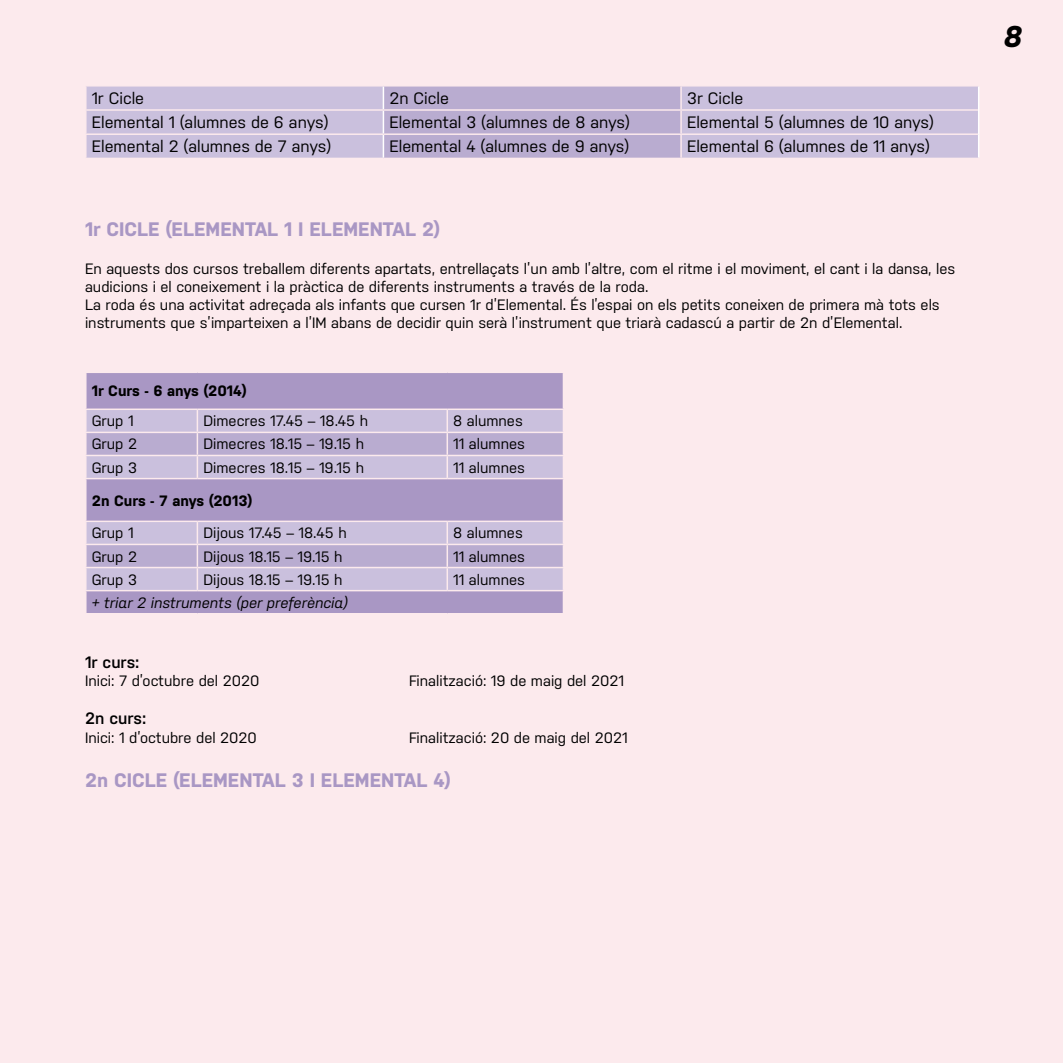
<style>
.page{position:relative;width:1063px;height:1063px;background:#fceaed}
.page>*{position:absolute;margin:0;border:0;box-sizing:border-box;transform-origin:0 0}
.t1{font:italic 700 30px "Nudista";color:#000}
.t2{font:700 19.5px "Nudista";color:#a997c4}
.t3{font:16.5px "Nudista";color:#000}
.t4{font:600 16.5px "Nudista";color:#000}
.t5{font:15px/18px "Nudista";color:#000}
.t6{font:700 15px "Nudista";color:#000}
.t7{font:italic 15px "Nudista";color:#000}
</style>
<div class="page">
<div style="left:87px;top:87px;width:891px;height:71px;background:#cac0dd"></div>
<hr style="left:85px;top:109px;width:298px;height:2px;background:#fceaed">
<hr style="left:85px;top:133px;width:298px;height:2px;background:#fceaed">
<div style="left:383px;top:87px;width:297px;height:71px;background:#b9acd0"></div>
<hr style="left:383px;top:109px;width:298px;height:2px;background:#fceaed">
<hr style="left:383px;top:133px;width:298px;height:2px;background:#fceaed">
<hr style="left:680px;top:87px;width:2px;height:22px;background:#fceaed">
<hr style="left:680px;top:111px;width:2px;height:22px;background:#fceaed">
<hr style="left:680px;top:135px;width:2px;height:23px;background:#fceaed">
<svg style="left:978px;top:87px;width:1px;height:70px"></svg>
<hr style="left:681px;top:109px;width:297px;height:2px;background:#fceaed">
<hr style="left:681px;top:133px;width:297px;height:2px;background:#fceaed">
<div style="left:87px;top:373px;width:476px;height:240px;background:#a997c4"></div>
<div style="left:87px;top:410px;width:476px;height:180px;background:#cac0dd"></div>
<svg style="left:87px;top:433px;width:476px;height:134px;background:#baadd0"></svg>
<hr style="left:85px;top:409px;width:112px;height:1px;background:#fceaed">
<hr style="left:197px;top:409px;width:250px;height:1px;background:#fceaed">
<hr style="left:447px;top:409px;width:117px;height:1px;background:#fceaed">
<hr style="left:85px;top:432px;width:112px;height:1px;background:#fceaed">
<hr style="left:197px;top:432px;width:250px;height:1px;background:#fceaed">
<hr style="left:447px;top:432px;width:117px;height:1px;background:#fceaed">
<hr style="left:85px;top:455px;width:112px;height:1px;background:#fceaed">
<hr style="left:197px;top:455px;width:250px;height:1px;background:#fceaed">
<svg style="left:197px;top:410px;width:1px;height:68px"></svg>
<hr style="left:447px;top:455px;width:117px;height:1px;background:#fceaed">
<svg style="left:447px;top:410px;width:1px;height:68px"></svg>
<hr style="left:85px;top:478px;width:112px;height:1px;background:#fceaed">
<hr style="left:197px;top:478px;width:250px;height:1px;background:#fceaed">
<hr style="left:447px;top:478px;width:117px;height:1px;background:#fceaed">
<hr style="left:85px;top:521px;width:112px;height:1px;background:#fceaed">
<hr style="left:197px;top:521px;width:250px;height:1px;background:#fceaed">
<hr style="left:447px;top:521px;width:117px;height:1px;background:#fceaed">
<hr style="left:85px;top:544px;width:112px;height:1px;background:#fceaed">
<hr style="left:197px;top:544px;width:250px;height:1px;background:#fceaed">
<hr style="left:447px;top:544px;width:117px;height:1px;background:#fceaed">
<hr style="left:85px;top:567px;width:112px;height:1px;background:#fceaed">
<hr style="left:197px;top:567px;width:250px;height:1px;background:#fceaed">
<svg style="left:197px;top:522px;width:1px;height:68px"></svg>
<hr style="left:447px;top:567px;width:117px;height:1px;background:#fceaed">
<svg style="left:447px;top:522px;width:1px;height:68px"></svg>
<hr style="left:85px;top:590px;width:112px;height:1px;background:#fceaed">
<hr style="left:197px;top:590px;width:250px;height:1px;background:#fceaed">
<hr style="left:447px;top:590px;width:117px;height:1px;background:#fceaed">
<p class="t3" style="left:92px;top:89px;width:54px">1r Cicle</p>
<p class="t3" style="left:389px;top:89px;width:61px">2n Cicle</p>
<p class="t3" style="left:687px;top:89px;width:58px">3r Cicle</p>
<p class="t3" style="left:92px;top:113px;width:238px">Elemental 1 (alumnes de 6 anys)</p>
<p class="t3" style="left:389px;top:113px;width:242px">Elemental 3 (alumnes de 8 anys)</p>
<p class="t3" style="left:687px;top:113px;width:248px">Elemental 5 (alumnes de 10 anys)</p>
<p class="t3" style="left:92px;top:137px;width:241px">Elemental 2 (alumnes de 7 anys)</p>
<p class="t3" style="left:389px;top:137px;width:241px">Elemental 4 (alumnes de 9 anys)</p>
<p class="t3" style="left:687px;top:137px;width:244px">Elemental 6 (alumnes de 11 anys)</p>
<h2 class="t2" style="left:85px;top:218px;width:357px">1r CICLE (ELEMENTAL 1 I ELEMENTAL 2)</h2>
<p class="t5" style="left:85px;top:259px;width:872px">En aquests dos cursos treballem diferents apartats, entrellaçats l’un amb l’altre, com el ritme i el moviment, el cant i la dansa, les audicions i el coneixement i la pràctica de diferents instruments a través de la roda.<br>La roda és una activitat adreçada als infants que cursen 1r d’Elemental. És l’espai on els petits coneixen de primera mà tots els instruments que s’imparteixen a l’IM abans de decidir quin serà l’instrument que triarà cadascú a partir de 2n d’Elemental.</p>
<p class="t6" style="left:92px;top:382px;width:156px">1r Curs - 6 anys (2014)</p>
<p class="t5" style="left:92px;top:412px;width:43px">Grup 1</p>
<p class="t5" style="left:203px;top:412px;width:166px">Dimecres 17.45 – 18.45 h</p>
<p class="t5" style="left:453px;top:412px;width:71px">8 alumnes</p>
<p class="t5" style="left:92px;top:435px;width:47px">Grup 2</p>
<p class="t5" style="left:203px;top:435px;width:162px">Dimecres 18.15 – 19.15 h</p>
<p class="t5" style="left:453px;top:435px;width:73px">11 alumnes</p>
<p class="t5" style="left:92px;top:458px;width:47px">Grup 3</p>
<p class="t5" style="left:203px;top:458px;width:162px">Dimecres 18.15 – 19.15 h</p>
<p class="t5" style="left:453px;top:458px;width:73px">11 alumnes</p>
<p class="t6" style="left:92px;top:492px;width:162px">2n Curs - 7 anys (2013)</p>
<p class="t5" style="left:92px;top:524px;width:43px">Grup 1</p>
<p class="t5" style="left:203px;top:524px;width:145px">Dijous 17.45 – 18.45 h</p>
<p class="t5" style="left:453px;top:524px;width:71px">8 alumnes</p>
<p class="t5" style="left:92px;top:547px;width:47px">Grup 2</p>
<p class="t5" style="left:203px;top:547px;width:141px">Dijous 18.15 – 19.15 h</p>
<p class="t5" style="left:453px;top:547px;width:73px">11 alumnes</p>
<p class="t5" style="left:92px;top:570px;width:47px">Grup 3</p>
<p class="t5" style="left:203px;top:570px;width:141px">Dijous 18.15 – 19.15 h</p>
<p class="t5" style="left:453px;top:570px;width:73px">11 alumnes</p>
<p class="t7" style="left:92px;top:594px;width:258px">+ triar 2 instruments (per preferència)</p>
<p class="t4" style="left:85px;top:653px;width:56px">1r curs:</p>
<p class="t5" style="left:85px;top:672px;width:176px">Inici: 7 d’octubre del 2020</p>
<p class="t5" style="left:409px;top:672px;width:216px">Finalització: 19 de maig del 2021</p>
<p class="t4" style="left:85px;top:708px;width:63px">2n curs:</p>
<p class="t5" style="left:85px;top:729px;width:173px">Inici: 1 d’octubre del 2020</p>
<p class="t5" style="left:409px;top:729px;width:220px">Finalització: 20 de maig del 2021</p>
<h2 class="t2" style="left:85px;top:769px;width:367px">2n CICLE (ELEMENTAL 3 I ELEMENTAL 4)</h2>
<h1 class="t1" style="left:1004px;top:20px;width:20px">8</h1>
</div>
